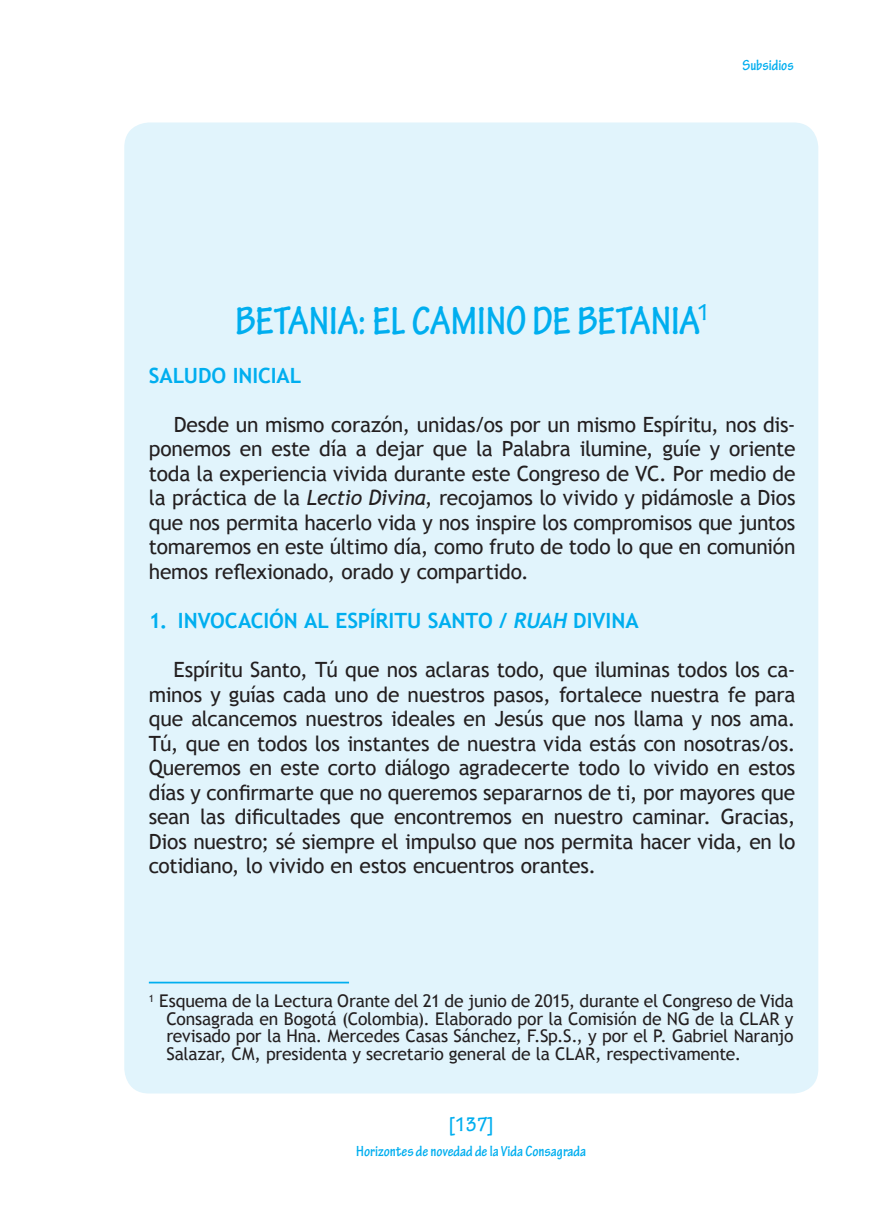
<style>
.page{position:relative;width:893px;height:1216px;background:#fff}
.page>*{position:absolute;margin:0;border:0;box-sizing:border-box;transform-origin:0 0}
.t1{font:700 condensed 42px "Tekton Pro";letter-spacing:-.005em;color:#00aeef}
.t2{font:21px/24.5px "Trebuchet MS";letter-spacing:-.01em;color:#231f20;text-align:justify}
.t3{font:700 21px "Trebuchet MS";letter-spacing:-.005em;color:#00aeef}
.t4{font:700 condensed 21px "Tekton Pro";color:#00aeef}
.t5{font:17.5px/17.5px "Trebuchet MS";letter-spacing:-.005em;color:#231f20;text-align:justify}
.t6{font:700 condensed 15.75px "Tekton Pro";color:#00aeef}
.s1{font-style:italic}
.s2{font-family:"Trebuchet";font-style:italic}
</style>
<div class="page">
<div style="left:124px;top:122px;width:694px;height:971px;background:#e1f4fc;border-radius:25px"></div>
<hr style="left:150px;top:981px;width:198px;height:2px;background:#00aeef">
<p class="t6" style="left:742px;top:56px;width:53px">Subsidios</p>
<h1 class="t1" style="left:235px;top:296px;width:476px">BETANIA: EL CAMINO DE BETANIA<sup>1</sup></h1>
<p class="t3" style="left:149px;top:362px;width:154px">SALUDO INICIAL</p>
<p class="t2" style="left:149px;top:412px;width:648px;text-indent:25px">Desde un mismo corazón, unidas/os por un mismo Espíritu, nos dis&shy;ponemos en este día a dejar que la Palabra ilumine, guíe y oriente toda la experiencia vivida durante este Congreso de VC. Por medio de la práctica de la <span class="s1">Lectio Divina</span>, recojamos lo vivido y pidámosle a Dios que nos permita hacerlo vida y nos inspire los compromisos que juntos tomaremos en este último día, como fruto de todo lo que en comunión hemos reflexionado, orado y compartido.</p>
<p class="t3" style="left:149px;top:607px;width:491px">1. INVOCACIÓN AL ESPÍRITU SANTO / <span class="s2">RUAH</span> DIVINA</p>
<p class="t2" style="left:149px;top:657px;width:648px;text-indent:25px">Espíritu Santo, Tú que nos aclaras todo, que iluminas todos los ca&shy;minos y guías cada uno de nuestros pasos, fortalece nuestra fe para que alcancemos nuestros ideales en Jesús que nos llama y nos ama.<br>Tú, que en todos los instantes de nuestra vida estás con nosotras/os.<br>Queremos en este corto diálogo agradecerte todo lo vivido en estos días y confirmarte que no queremos separarnos de ti, por mayores que sean las dificultades que encontremos en nuestro caminar. Gracias, Dios nuestro; sé siempre el impulso que nos permita hacer vida, en lo cotidiano, lo vivido en estos encuentros orantes.</p>
<p class="t5" style="left:166px;top:992px;width:629px;text-indent:-18px"><sup>1</sup> Esquema de la Lectura Orante del 21 de junio de 2015, durante el Congreso de Vida Consagrada en Bogotá (Colombia). Elaborado por la Comisión de NG de la CLAR y revisado por la Hna. Mercedes Casas Sánchez, F.Sp.S., y por el P. Gabriel Naranjo Salazar, CM, presidenta y secretario general de la CLAR, respectivamente.</p>
<p class="t4" style="left:449px;top:1112px;width:46px">[137]</p>
<p class="t6" style="left:356px;top:1141px;width:232px">Horizontes de novedad de la Vida Consagrada</p>
</div>
